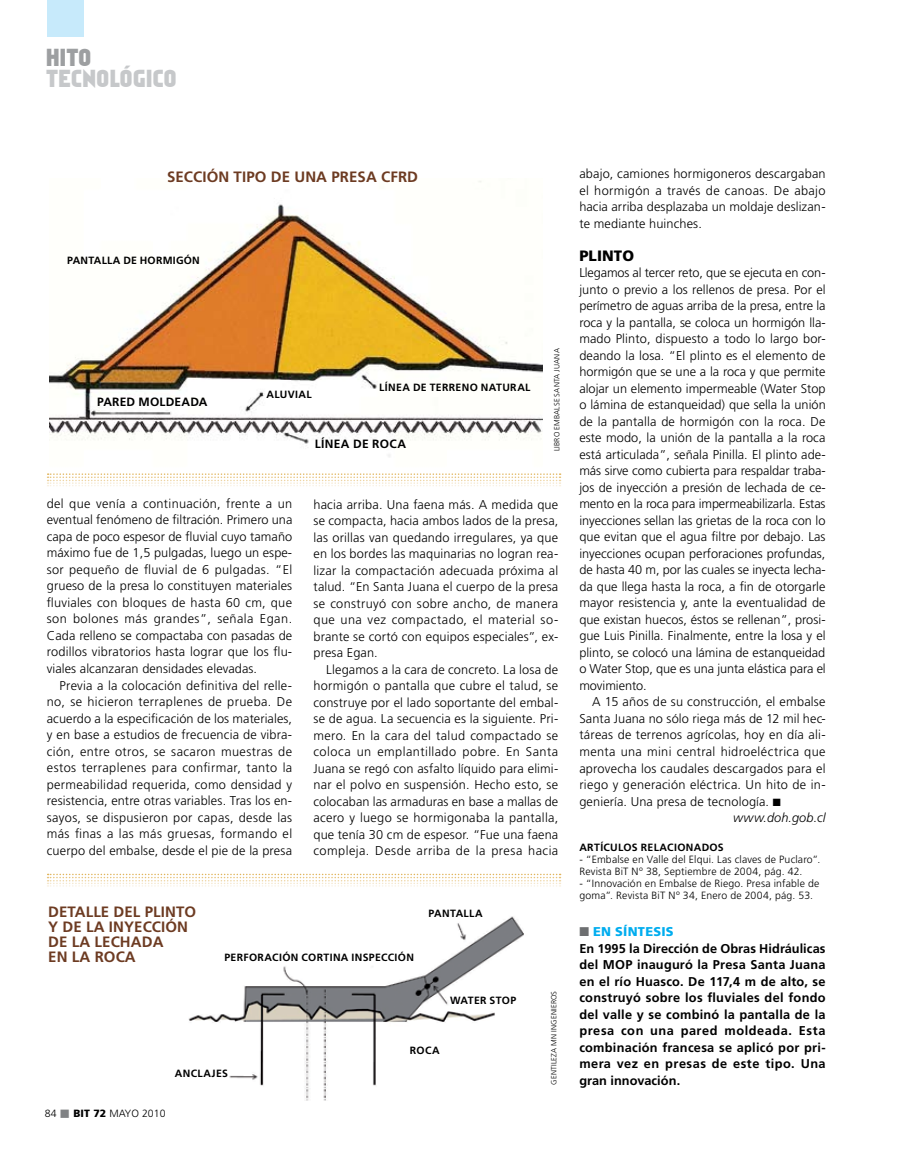
<style>
.page{position:relative;width:915px;height:1170px;background:#fff}
.page>*{position:absolute;margin:0;border:0;box-sizing:border-box;transform-origin:0 0}
.t1{font:22.5px "Faktos";letter-spacing:.02em;color:#c6c8ca}
.t2{font:22.5px "Faktos";color:#9d9fa1}
.t3{font:700 15px/15px "Frutiger";letter-spacing:.005em;color:#6d3b22}
.t4{font:900 15px "Frutiger";color:#000}
.t5{font:300 12.75px/16.5px "Frutiger";letter-spacing:.015em;color:#000;text-align:justify}
.t6{font:700 12.75px/16.5px "Frutiger";letter-spacing:.02em;color:#000}
.t7{font:italic 300 12.75px "Frutiger";letter-spacing:.015em;color:#000}
.t8{font:700 12px "Frutiger";letter-spacing:.015em;color:#000}
.t9{font:300 10.5px/12px "Frutiger";letter-spacing:.02em;color:#000}
.t10{font:700 10.5px "Frutiger";letter-spacing:.03em;color:#000}
.t11{font:300 7.5px "Frutiger";letter-spacing:.03em;color:#000}
.s1{color:#808284}
.s2{font-weight:900}
.s3{color:#6d6f71}
.s4{font-weight:900;color:#00adef}
</style>
<div class="page">
<div style="left:48px;top:0;width:36px;height:37px;background:#c7eafb"></div>
<img style="left:132px;top:886px;width:400px;height:214px">
<img style="left:49px;top:181px;width:493px;height:276px">
<svg style="left:48px;top:473px;width:512px;height:13px"></svg>
<svg style="left:48px;top:873px;width:512px;height:13px"></svg>
<h1 class="t2" style="left:46px;top:44px;width:47px">HITO</h1>
<h1 class="t1" style="left:46px;top:65px;width:132px">TECNOLÓGICO</h1>
<p class="t3" style="left:167px;top:169px;width:224px">sección tipo de una presa CFRD</p>
<p class="t10" style="left:67px;top:254px;width:134px">pantalla de hormigón</p>
<p class="t8" style="left:97px;top:394px;width:112px">pared moldeada</p>
<p class="t10" style="left:266px;top:388px;width:47px">aluvial</p>
<p class="t10" style="left:379px;top:380px;width:153px">línea de terreno natural</p>
<p class="t8" style="left:314px;top:437px;width:93px">línea de roca</p>
<p class="t11" style="left:552px;top:451px;width:104px;rotate:-90deg">libro embalse santa juana</p>
<p class="t5" style="left:47px;top:495px;width:247px">del que venía a continuación, frente a un eventual fenómeno de filtración. Primero una capa de poco espesor de fluvial cuyo tamaño máximo fue de 1,5 pulgadas, luego un espe&shy;sor pequeño de fluvial de 6 pulgadas. “El grueso de la presa lo constituyen materiales fluviales con bloques de hasta 60 cm, que son bolones más grandes”, señala Egan.<br>Cada relleno se compactaba con pasadas de rodillos vibratorios hasta lograr que los flu&shy;viales alcanzaran densidades elevadas.</p>
<p class="t5" style="left:47px;top:676px;width:247px;text-indent:13px">Previa a la colocación definitiva del relle&shy;no, se hicieron terraplenes de prueba. De acuerdo a la especificación de los materiales, y en base a estudios de frecuencia de vibra&shy;ción, entre otros, se sacaron muestras de estos terraplenes para confirmar, tanto la permeabilidad requerida, como densidad y resistencia, entre otras variables. Tras los en&shy;sayos, se dispusieron por capas, desde las más finas a las más gruesas, formando el cuerpo del embalse, desde el pie de la presa</p>
<p class="t5" style="left:313px;top:496px;width:246px">hacia arriba. U na faena más. A medida que se compacta, hacia ambos lados de la presa, las orillas van quedando irregulares, ya que en los bordes las maquinarias no logran rea&shy;lizar la compactación adecuada próxima al talud. “En Santa Juana el cuerpo de la presa se construyó con sobre ancho, de manera que una vez compactado, el material so&shy;brante se cortó con equipos especiales”, ex&shy;presa Egan.</p>
<p class="t5" style="left:313px;top:661px;width:246px;text-indent:13px">Llegamos a la cara de concreto. La losa de hormigón o pantalla que cubre el talud, se construye por el lado soportante del embal&shy;se de agua. La secuencia es la siguiente. Pri&shy;mero. En la cara del talud compactado se coloca un emplantillado pobre. En Santa Juana se regó con asfalto líquido para elimi&shy;nar el polvo en suspensión. H echo esto, se colocaban las armaduras en base a mallas de acero y luego se hormigonaba la pantalla, que tenía 30 cm de espesor. “Fue una faena compleja. Desde arriba de la presa hacia</p>
<p class="t3" style="left:48px;top:904px;width:149px">detalle del Plinto y de la inyección de la lechada<br>en la roca</p>
<p class="t10" style="left:224px;top:951px;width:191px">perforación cortina inspección</p>
<p class="t10" style="left:428px;top:907px;width:56px">pantalla</p>
<p class="t10" style="left:450px;top:993px;width:67px">water stop</p>
<p class="t10" style="left:410px;top:1044px;width:31px">roca</p>
<p class="t10" style="left:175px;top:1066px;width:54px">anclajes</p>
<p class="t9" style="left:45px;top:1107px;width:122px">84 <span class="s1">■</span> <span class="s2">BIT 72</span> mayo 2010</p>
<p class="t11" style="left:549px;top:1084px;width:95px;rotate:-90deg">gentileza mn ingen ieros</p>
<p class="t5" style="left:579px;top:165px;width:248px">abajo, camiones hormigoneros descargaban el hormigón a través de canoas. De abajo hacia arriba desplazaba un moldaje deslizan&shy;te mediante huinches.</p>
<p class="t4" style="left:579px;top:246px;width:56px">PLINTO</p>
<p class="t5" style="left:579px;top:264px;width:248px">Llegamos al tercer reto, que se ejecuta en con&shy;junto o previo a los rellenos de presa. Por el perímetro de aguas arriba de la presa, entre la roca y la pantalla, se coloca un hormigón lla&shy;mado Plinto, dispuesto a todo lo largo bor&shy;deando la losa. “El plinto es el elemento de hormigón que se une a la roca y que permite alojar un elemento impermeable (Water Stop o lámina de estanqueidad) que sella la unión de la pantalla de hormigón con la roca. De este modo, la unión de la pantalla a la roca está articulada”, señala Pinilla. El plinto ade&shy;más sirve como cubierta para respaldar traba&shy;jos de inyección a presión de lechada de ce&shy;mento en la roca para impermeabilizarla. Estas inyecciones sellan las grietas de la roca con lo que evitan que el agua filtre por debajo. Las inyecciones ocupan perforaciones profundas, de hasta 40 m, por las cuales se inyecta lecha&shy;da que llega hasta la roca, a fin de otorgarle mayor resistencia y, ante la eventualidad de que existan huecos, éstos se rellenan”, prosi&shy;gue Luis Pinilla. Finalmente, entre la losa y el plinto, se colocó una lámina de estanqueidad o Water Stop, que es una junta elástica para el movimiento.</p>
<p class="t5" style="left:592px;top:693px;width:235px">A 15 años de su construcción, el embalse</p>
<p class="t5" style="left:579px;top:710px;width:248px">Santa Juana no sólo riega más de 12 mil hec-</p>
<p class="t5" style="left:579px;top:726px;width:248px">táreas de terrenos agrícolas, hoy en día ali-</p>
<p class="t5" style="left:579px;top:743px;width:248px">menta una mini central hidroeléctrica que</p>
<p class="t5" style="left:579px;top:759px;width:247px">aprovecha los caudales descargados para el</p>
<p class="t5" style="left:579px;top:776px;width:248px">riego y generación eléctrica. U n hito de in-</p>
<p class="t5" style="left:579px;top:792px;width:203px">geniería. U na presa de tecnología. ■</p>
<p class="t7" style="left:732px;top:810px;width:94px">www.doh.gob.cl</p>
<p class="t10" style="left:579px;top:840px;width:146px">Artículos relacionados</p>
<p class="t9" style="left:579px;top:852px;width:242px">- “Embalse en Valle del Elqui. Las claves de Puclaro”.<br>Revista BiT Nº 38, Septiembre de 2004, pág. 42.</p>
<p class="t9" style="left:579px;top:876px;width:241px">- “I nnovación en Embalse de Riego. Presa infable de goma”. Revista BiT Nº 34, Enero de 2004, pág. 53.</p>
<p class="t6" style="left:579px;top:923px;width:248px"><span class="s3">■</span> <span class="s4">EN SÍNTESIS<br></span>En 1995 la Dirección de Obras H idráulicas del MOP inauguró la Presa Santa Juana en el río H uasco. De 117,4 m de alto, se construyó sobre los fluviales del fondo del valle y se combinó la pantalla de la presa con una pared moldeada. Esta combinación francesa se aplicó por pri&shy;mera vez en presas de este tipo. Una gran innovación.</p>
</div>
